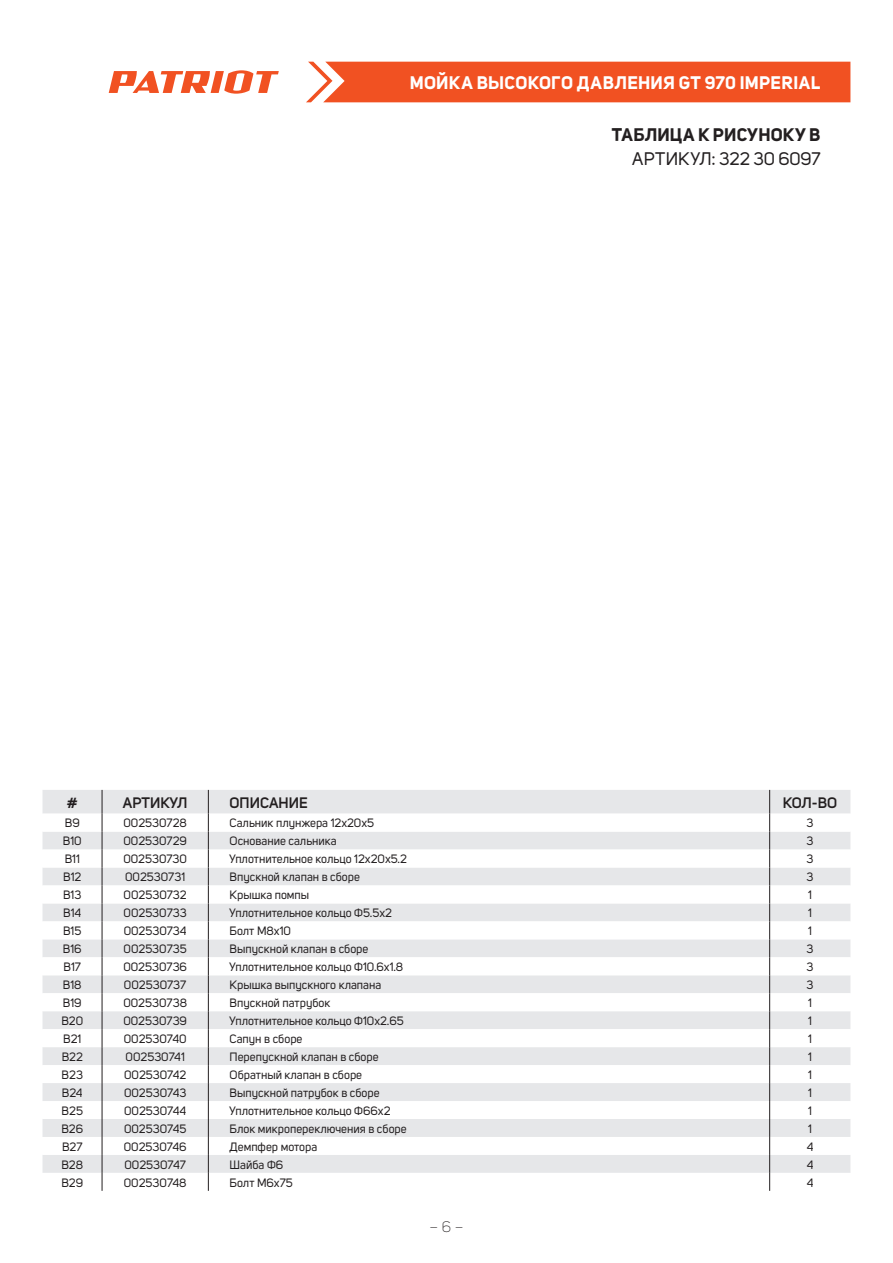
<style>
.page{position:relative;width:893px;height:1263px;background:#fff}
.page>*{position:absolute;margin:0;border:0;box-sizing:border-box;transform-origin:0 0}
.t1{font:700 18px "Uni Sans";letter-spacing:.015em;color:#fff}
.t2{font:700 18px "Uni Sans";letter-spacing:.01em;color:#231f20}
.t3{font:18px "Uni Sans";letter-spacing:-.005em;color:#231f20}
.t4{font:600 15px "Uni Sans";color:#231f20}
.t5{font:300 15px "Uni Sans";color:#231f20}
.t6{font:12px "Uni Sans";color:#231f20}
</style>
<div class="page">
<div style="left:306px;top:62px;width:544px;height:40px;background:#f15122"></div>
<svg style="left:109px;top:70px;width:170px;height:24px"></svg>
<div style="left:43px;top:790px;width:807px;height:24px;background:#e6e7e9"></div>
<svg style="left:43px;top:814px;width:807px;height:377px"></svg>
<svg style="left:102px;top:790px;width:1px;height:401px"></svg>
<svg style="left:208px;top:790px;width:1px;height:401px"></svg>
<svg style="left:769px;top:790px;width:1px;height:401px"></svg>
<h1 class="t1" style="left:410px;top:72px;width:412px">МОЙКА ВЫСОКОГО ДАВЛЕНИЯ GT 970 IMPERIAL</h1>
<h1 class="t2" style="left:612px;top:123px;width:210px">ТАБЛИЦА К РИСУНОКУ В</h1>
<h1 class="t3" style="left:632px;top:148px;width:190px">АРТИКУЛ: 322 30 6097</h1>
<p class="t4" style="left:67px;top:793px;width:12px">#</p>
<p class="t4" style="left:123px;top:793px;width:66px">АРТИКУЛ</p>
<p class="t4" style="left:230px;top:793px;width:80px">ОПИСАНИЕ</p>
<p class="t4" style="left:783px;top:793px;width:56px">КОЛ-ВО</p>
<p class="t6" style="left:65px;top:816px;width:16px">B9</p>
<p class="t6" style="left:123px;top:816px;width:65px">002530728</p>
<p class="t6" style="left:230px;top:816px;width:146px">Сальник плунжера 12х20х5</p>
<p class="t6" style="left:807px;top:816px;width:8px">3</p>
<p class="t6" style="left:63px;top:834px;width:20px">B10</p>
<p class="t6" style="left:123px;top:834px;width:65px">002530729</p>
<p class="t6" style="left:230px;top:834px;width:108px">Основание сальника</p>
<p class="t6" style="left:807px;top:834px;width:8px">3</p>
<p class="t6" style="left:65px;top:852px;width:17px">B11</p>
<p class="t6" style="left:123px;top:852px;width:65px">002530730</p>
<p class="t6" style="left:230px;top:852px;width:179px">Уплотнительное кольцо 12х20х5.2</p>
<p class="t6" style="left:807px;top:852px;width:8px">3</p>
<p class="t6" style="left:63px;top:870px;width:20px">B12</p>
<p class="t6" style="left:125px;top:870px;width:62px">002530731</p>
<p class="t6" style="left:230px;top:870px;width:132px">Впускной клапан в сборе</p>
<p class="t6" style="left:807px;top:870px;width:8px">3</p>
<p class="t6" style="left:63px;top:888px;width:20px">B13</p>
<p class="t6" style="left:124px;top:888px;width:65px">002530732</p>
<p class="t6" style="left:230px;top:888px;width:81px">Крышка помпы</p>
<p class="t6" style="left:808px;top:888px;width:5px">1</p>
<p class="t6" style="left:63px;top:906px;width:20px">B14</p>
<p class="t6" style="left:124px;top:906px;width:65px">002530733</p>
<p class="t6" style="left:230px;top:906px;width:164px">Уплотнительное кольцо Ф5.5х2</p>
<p class="t6" style="left:808px;top:906px;width:5px">1</p>
<p class="t6" style="left:63px;top:924px;width:20px">B15</p>
<p class="t6" style="left:124px;top:924px;width:65px">002530734</p>
<p class="t6" style="left:230px;top:924px;width:63px">Болт М8х10</p>
<p class="t6" style="left:808px;top:924px;width:5px">1</p>
<p class="t6" style="left:63px;top:942px;width:20px">B16</p>
<p class="t6" style="left:124px;top:942px;width:65px">002530735</p>
<p class="t6" style="left:230px;top:942px;width:140px">Выпускной клапан в сборе</p>
<p class="t6" style="left:807px;top:942px;width:8px">3</p>
<p class="t6" style="left:64px;top:960px;width:19px">B17</p>
<p class="t6" style="left:123px;top:960px;width:65px">002530736</p>
<p class="t6" style="left:230px;top:960px;width:175px">Уплотнительное кольцо Ф10.6х1.8</p>
<p class="t6" style="left:807px;top:960px;width:8px">3</p>
<p class="t6" style="left:63px;top:978px;width:20px">B18</p>
<p class="t6" style="left:124px;top:978px;width:64px">002530737</p>
<p class="t6" style="left:230px;top:978px;width:153px">Крышка выпускного клапана</p>
<p class="t6" style="left:807px;top:978px;width:8px">3</p>
<p class="t6" style="left:63px;top:996px;width:20px">B19</p>
<p class="t6" style="left:123px;top:996px;width:65px">002530738</p>
<p class="t6" style="left:230px;top:996px;width:102px">Впускной патрубок</p>
<p class="t6" style="left:808px;top:996px;width:5px">1</p>
<p class="t6" style="left:61px;top:1014px;width:23px">B20</p>
<p class="t6" style="left:123px;top:1014px;width:65px">002530739</p>
<p class="t6" style="left:230px;top:1014px;width:176px">Уплотнительное кольцо Ф10х2.65</p>
<p class="t6" style="left:808px;top:1014px;width:5px">1</p>
<p class="t6" style="left:63px;top:1032px;width:20px">B21</p>
<p class="t6" style="left:124px;top:1032px;width:64px">002530740</p>
<p class="t6" style="left:230px;top:1032px;width:74px">Сапун в сборе</p>
<p class="t6" style="left:808px;top:1032px;width:5px">1</p>
<p class="t6" style="left:62px;top:1050px;width:23px">B22</p>
<p class="t6" style="left:126px;top:1050px;width:61px">002530741</p>
<p class="t6" style="left:230px;top:1050px;width:151px">Перепускной клапан в сборе</p>
<p class="t6" style="left:808px;top:1050px;width:5px">1</p>
<p class="t6" style="left:62px;top:1068px;width:23px">B23</p>
<p class="t6" style="left:124px;top:1068px;width:64px">002530742</p>
<p class="t6" style="left:230px;top:1068px;width:134px">Обратный клапан в сборе</p>
<p class="t6" style="left:808px;top:1068px;width:5px">1</p>
<p class="t6" style="left:62px;top:1086px;width:22px">B24</p>
<p class="t6" style="left:124px;top:1086px;width:64px">002530743</p>
<p class="t6" style="left:230px;top:1086px;width:152px">Выпускной патрубок в сборе</p>
<p class="t6" style="left:808px;top:1086px;width:5px">1</p>
<p class="t6" style="left:62px;top:1104px;width:23px">B25</p>
<p class="t6" style="left:124px;top:1104px;width:64px">002530744</p>
<p class="t6" style="left:230px;top:1104px;width:162px">Уплотнительное кольцо Ф66х2</p>
<p class="t6" style="left:808px;top:1104px;width:5px">1</p>
<p class="t6" style="left:61px;top:1122px;width:23px">B26</p>
<p class="t6" style="left:124px;top:1122px;width:64px">002530745</p>
<p class="t6" style="left:230px;top:1122px;width:179px">Блок микропереключения в сборе</p>
<p class="t6" style="left:808px;top:1122px;width:5px">1</p>
<p class="t6" style="left:62px;top:1139px;width:22px">B27</p>
<p class="t6" style="left:124px;top:1139px;width:64px">002530746</p>
<p class="t6" style="left:230px;top:1139px;width:89px">Демпфер мотора</p>
<p class="t6" style="left:807px;top:1139px;width:8px">4</p>
<p class="t6" style="left:61px;top:1157px;width:23px">B28</p>
<p class="t6" style="left:124px;top:1157px;width:63px">002530747</p>
<p class="t6" style="left:230px;top:1157px;width:55px">Шайба Ф6</p>
<p class="t6" style="left:807px;top:1157px;width:8px">4</p>
<p class="t6" style="left:61px;top:1175px;width:23px">B29</p>
<p class="t6" style="left:124px;top:1175px;width:64px">002530748</p>
<p class="t6" style="left:230px;top:1175px;width:65px">Болт М6х75</p>
<p class="t6" style="left:807px;top:1175px;width:8px">4</p>
<p class="t5" style="left:429px;top:1218px;width:35px">– 6 –</p>
</div>
